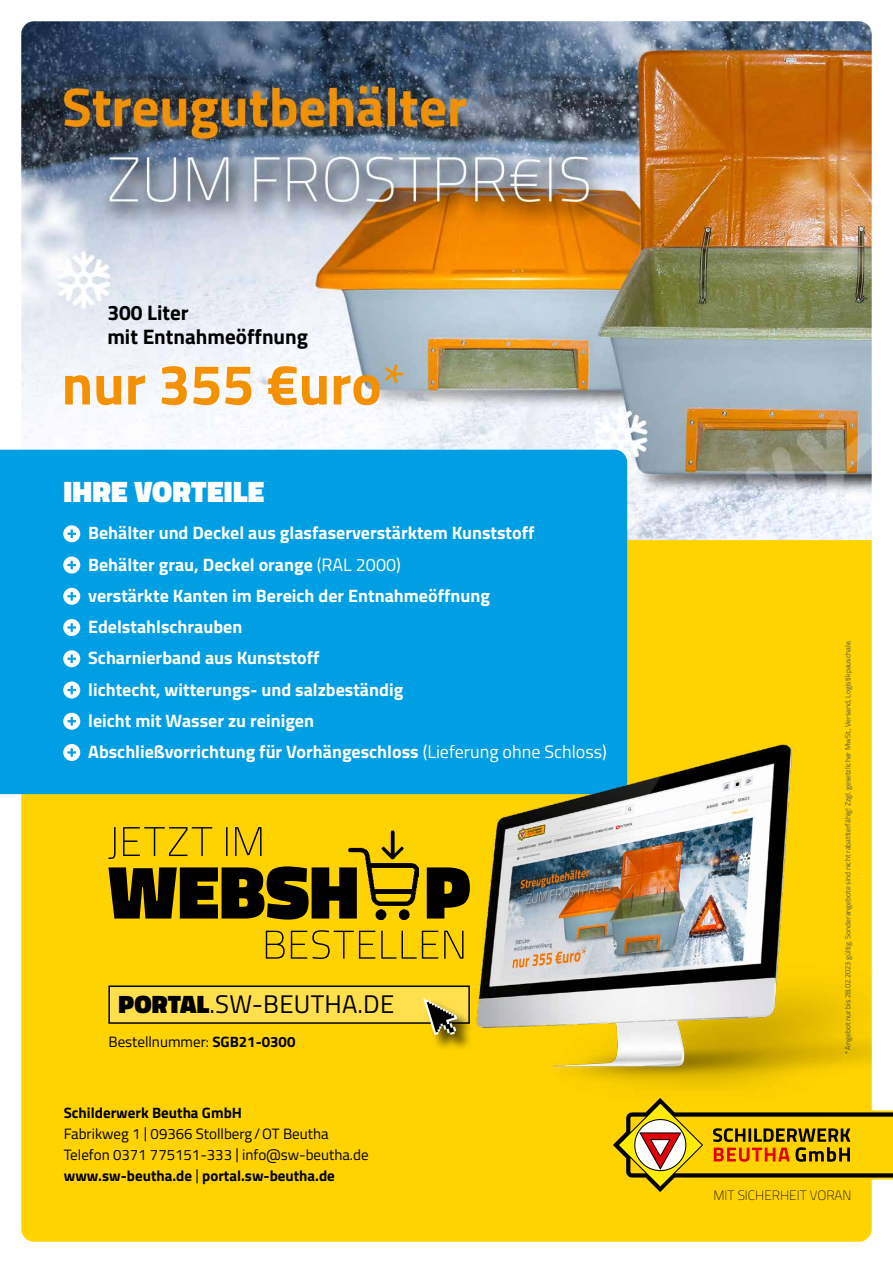
<style>
.page{position:relative;width:893px;height:1263px;background:#fff}
.page>*{position:absolute;margin:0;border:0;box-sizing:border-box;transform-origin:0 0}
.t1{font:700 57px "Titillium Web";color:#f39100}
.t2{font:900 30px "Titillium Web";letter-spacing:.01em;color:#fff}
.t3{font:25.5px "Titillium Web";letter-spacing:.01em;color:#000}
.t4{font:700 21px/24px "Titillium Web";color:#000}
.t5{font:700 18px/31.2px "Titillium Web";color:#fff}
.t6{font:15px/21px "Titillium Web";color:#000}
.t7{font:700 15px "Titillium Web";color:#000}
.t8{font:100 13.5px "Titillium Web";color:#000}
.t9{font:7.5px "Titillium Web";color:#565655}
.s1{font-weight:400}
.s2{font-weight:900}
.s3{font-weight:700}
</style>
<div class="page">
<div style="left:21px;top:540px;width:851px;height:702px;background:#ffd300"></div>
<img style="left:21px;top:21px;width:851px;height:519px">
<div style="left:0;top:450px;width:627px;height:344px;background:#009ee3"></div>
<div style="left:63px;top:525px;width:17px;height:17px;background:#fff;border-radius:50%"></div>
<svg style="left:67px;top:529px;width:9px;height:9px"></svg>
<svg style="left:63px;top:556px;width:17px;height:17px"></svg>
<svg style="left:67px;top:561px;width:9px;height:8px"></svg>
<div style="left:63px;top:588px;width:17px;height:17px;background:#fff;border-radius:50%"></div>
<svg style="left:67px;top:592px;width:9px;height:8px"></svg>
<div style="left:63px;top:619px;width:17px;height:17px;background:#fff;border-radius:50%"></div>
<svg style="left:67px;top:623px;width:9px;height:9px"></svg>
<div style="left:63px;top:650px;width:17px;height:17px;background:#fff;border-radius:50%"></div>
<svg style="left:67px;top:654px;width:9px;height:9px"></svg>
<svg style="left:63px;top:681px;width:17px;height:17px"></svg>
<svg style="left:67px;top:686px;width:9px;height:8px"></svg>
<div style="left:63px;top:713px;width:17px;height:17px;background:#fff;border-radius:50%"></div>
<svg style="left:67px;top:717px;width:9px;height:8px"></svg>
<div style="left:63px;top:744px;width:17px;height:17px;background:#fff;border-radius:50%"></div>
<svg style="left:67px;top:748px;width:9px;height:9px"></svg>
<img style="left:461px;top:718px;width:411px;height:386px">
<svg style="left:610px;top:1095px;width:283px;height:100px;background:#d6af12"></svg>
<svg style="left:108px;top:866px;width:362px;height:53px;background:#423700"></svg>
<svg style="left:266px;top:930px;width:197px;height:29px;background:#dab400"></svg>
<svg style="left:108px;top:827px;width:153px;height:32px;background:#dfb900"></svg>
<div style="left:109px;top:986px;width:360px;height:37px;background:#ffe04c"></div>
<div style="left:108px;top:985px;width:362px;height:39px;border:2px solid #000"></div>
<div style="left:423px;top:998px;width:51px;height:54px;background:#000;opacity:.65"></div>
<svg style="left:423px;top:998px;width:34px;height:37px"></svg>
<img style="left:349px;top:830px;width:70px;height:89px">
<p class="t4" style="left:107px;top:300px;width:202px">300 Liter<br>mit Entnahmeöffnung</p>
<h1 class="t1" style="left:62px;top:341px;width:345px">nur 355 €uro<span class="s1">*</span></h1>
<h2 class="t2" style="left:63px;top:469px;width:203px">IHRE VORTEILE</h2>
<p class="t5" style="left:88px;top:516px;width:520px">Behälter und Deckel aus glasfaserverstärktem Kunststoff<br>Behälter grau, Deckel orange <span class="s1">(RAL 2000)<br></span>verstärkte Kanten im Bereich der Entnahmeöffnung Edelstahlschrauben<br>Scharnierband aus Kunststoff<br>lichtecht, witterungs- und salzbeständig<br>leicht mit Wasser zu reinigen<br>Abschließvorrichtung für Vorhängeschloss <span class="s1">(Lieferung ohne Schloss)</span></p>
<h3 class="t3" style="left:119px;top:986px;width:277px"><span class="s2">PORTAL</span>.SW-BEUTHA.DE</h3>
<p class="t6" style="left:108px;top:1030px;width:188px">Bestellnummer: <span class="s3">SGB21-0300</span></p>
<p class="t7" style="left:64px;top:1101px;width:180px">Schilderwerk Beutha GmbH</p>
<p class="t6" style="left:64px;top:1123px;width:306px">Fabrikweg 1 | 09366 Stollberg/OT Beutha<br>Telefon 0371 775151-333 | info@sw-beutha.de <span class="s3">www.sw-beutha.de</span> | <span class="s3">portal.sw-beutha.de</span></p>
<p class="t9" style="left:842px;top:1053px;width:415px;rotate:-90deg">*Angebot nur bis 28.02.2023 gültig. Sonderangebote sind nicht rabattierfähig! Zzgl. gesetzlicher MwSt., Versand, Logistikpauschale.</p>
<p class="t8" style="left:713px;top:1185px;width:140px">MIT SICHERHEIT VORAN</p>
</div>
